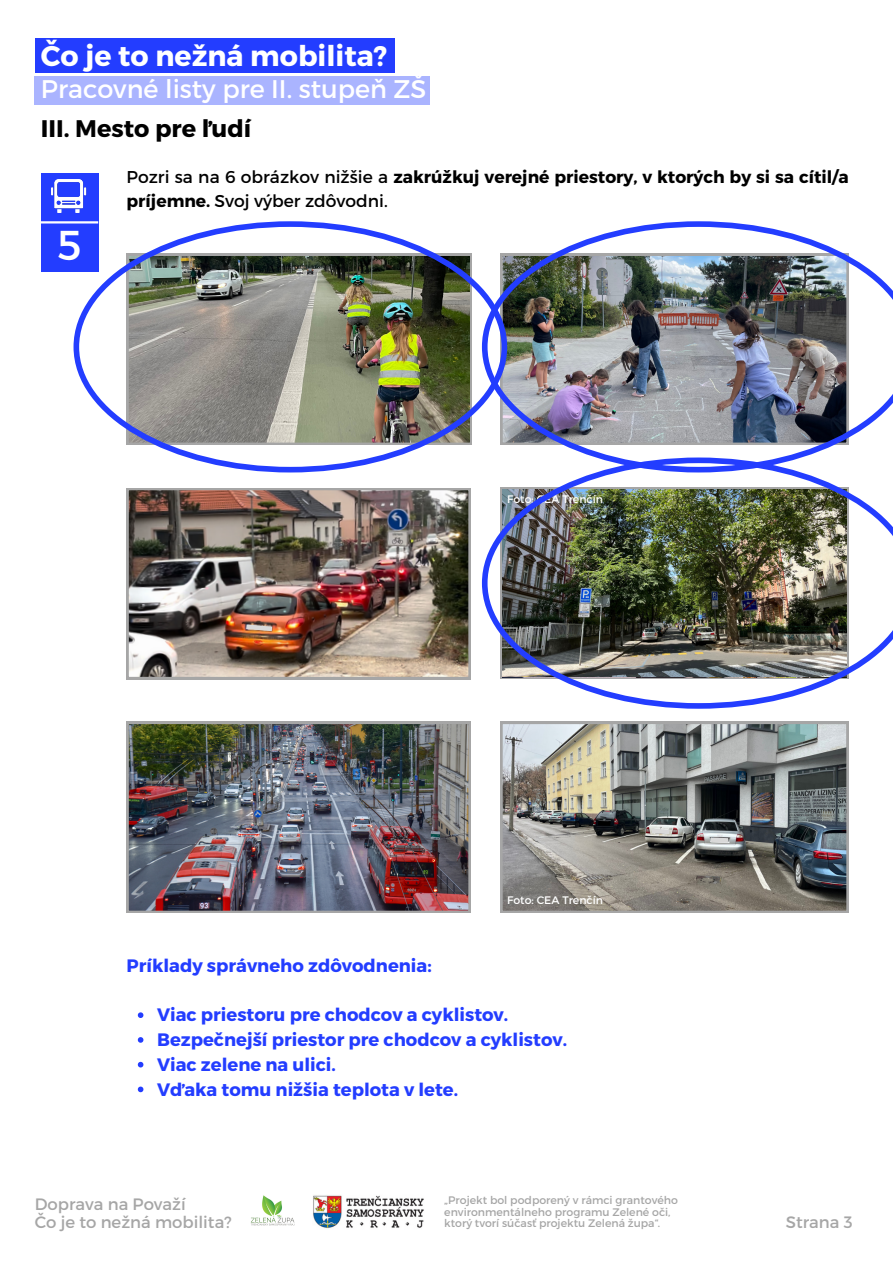
<style>
.page{position:relative;width:893px;height:1264px;background:#fff}
.page>*{position:absolute;margin:0;border:0;box-sizing:border-box;transform-origin:0 0}
.t1{font:41.7px "Montserrat";color:#fff}
.t2{font:700 28.5px "Montserrat";color:#fff}
.t3{font:25.5px "Montserrat";color:#fff}
.t4{font:700 24px "Montserrat";color:#000}
.t5{font:700 18px "Montserrat";color:#233dff}
.t6{font:700 17.1px/23.5px "Montserrat";color:#000}
.t7{font:16.5px "Montserrat";color:#a6a6a6}
.t8{font:10.95px "Montserrat";color:#a6a6a6}
.t9{font:10.95px "Montserrat";color:#fff}
.s1{font-weight:400}
</style>
<div class="page">
<div style="left:35px;top:38px;width:359px;height:34px;background:#233dff"></div>
<div style="left:35px;top:76px;width:395px;height:28px;background:#aab4ff"></div>
<img style="left:127px;top:722px;width:343px;height:190px">
<img style="left:500px;top:722px;width:348px;height:191px">
<div style="left:41px;top:173px;width:57px;height:99px;background:#233dff"></div>
<hr style="left:41px;top:221px;width:57px;height:2px;background:#fff">
<img style="left:52px;top:180px;width:35px;height:32px">
<img style="left:251px;top:1195px;width:44px;height:31px">
<img style="left:313px;top:1195px;width:111px;height:34px">
<img style="left:127px;top:488px;width:343px;height:191px">
<svg style="left:241px;top:622px;width:36px;height:12px"></svg>
<svg style="left:705px;top:834px;width:27px;height:11px"></svg>
<svg style="left:647px;top:826px;width:27px;height:10px"></svg>
<hr style="left:598px;top:821px;width:12px;height:4px;background:#000">
<img style="left:73px;top:221px;width:409px;height:251px">
<img style="left:482px;top:221px;width:410px;height:236px">
<img style="left:482px;top:457px;width:410px;height:251px">
<svg style="left:138px;top:1012px;width:5px;height:5px"></svg>
<svg style="left:138px;top:1037px;width:5px;height:5px"></svg>
<svg style="left:138px;top:1061px;width:5px;height:6px"></svg>
<svg style="left:138px;top:1086px;width:5px;height:6px"></svg>
<p class="t2" style="left:41px;top:37px;width:348px">Čo je to nežná mobilita?</p>
<p class="t3" style="left:41px;top:73px;width:387px">Pracovné listy pre II. stupeň ZŠ</p>
<p class="t4" style="left:41px;top:113px;width:212px">III. Mesto pre ľudí</p>
<p class="t6" style="left:126px;top:165px;width:723px"><span class="s1">Pozri sa na 6 obrázkov nižšie a</span> zakrúžkuj verejné priestory, v ktorých by si sa cítil/a príjemne. <span class="s1">Svoj výber zdôvodni.</span></p>
<p class="t1" style="left:57px;top:218px;width:26px">5</p>
<p class="t9" style="left:507px;top:491px;width:97px">Foto: CEA Trenčín</p>
<p class="t5" style="left:126px;top:953px;width:306px">Príklady správneho zdôvodnenia:</p>
<p class="t9" style="left:507px;top:893px;width:97px">Foto: CEA Trenčín</p>
<p class="t5" style="left:157px;top:1003px;width:352px">Viac priestoru pre chodcov a cyklistov.</p>
<p class="t5" style="left:157px;top:1027px;width:411px">Bezpečnejší priestor pre chodcov a cyklistov.</p>
<p class="t5" style="left:157px;top:1052px;width:180px">Viac zelene na ulici.</p>
<p class="t5" style="left:157px;top:1077px;width:302px">Vďaka tomu nižšia teplota v lete.</p>
<p class="t7" style="left:35px;top:1193px;width:153px">Doprava na Považí</p>
<p class="t7" style="left:35px;top:1211px;width:198px">Čo je to nežná mobilita?</p>
<p class="t8" style="left:444px;top:1192px;width:235px">„Projekt bol podporený v rámci grantového</p>
<p class="t8" style="left:444px;top:1204px;width:228px">environmentálneho programu Zelené oči,</p>
<p class="t8" style="left:444px;top:1216px;width:217px">ktorý tvorí súčasť projektu Zelená župa“.</p>
<p class="t7" style="left:785px;top:1211px;width:68px">Strana 3</p>
</div>
